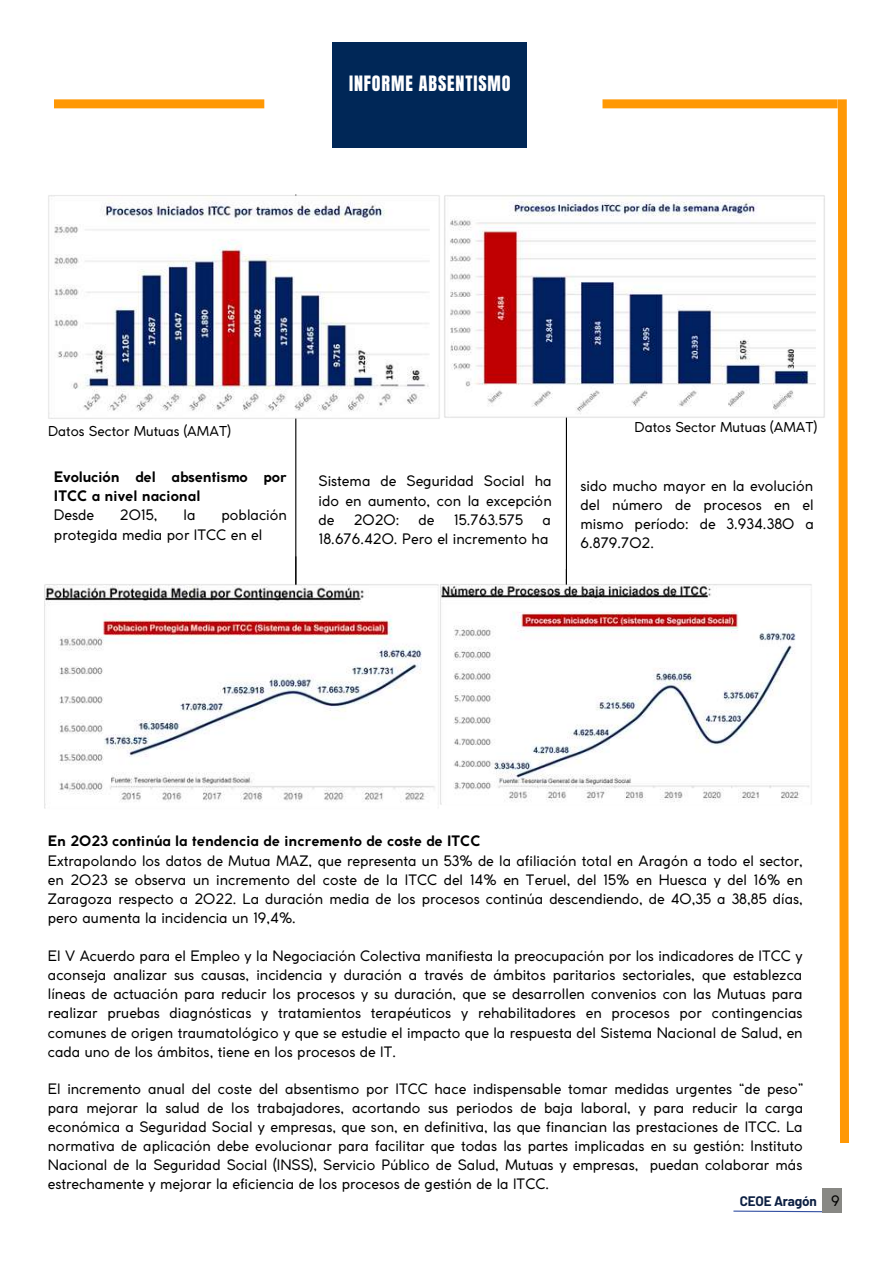
<style>
.page{position:relative;width:893px;height:1264px;background:#fff}
.page>*{position:absolute;margin:0;border:0;box-sizing:border-box;transform-origin:0 0}
.t1{font:18px "Anton";letter-spacing:.05em;color:#fff}
.t2{font:14.25px/19px "Coco Gothic";color:#000;text-align:justify}
.t3{font:700 14.25px/19px "Coco Gothic";color:#000}
.t4{font:13.5px "Coco Gothic";color:#000}
.t5{font:700 13.5px "Barlow";letter-spacing:-.015em;color:#0c1f42}
.s1{font-family:"Coco Gothic";font-weight:400;font-size:14.25px;color:#000}
</style>
<div class="page">
<div style="left:54px;top:99px;width:210px;height:9px;background:#ff9805"></div>
<div style="left:602px;top:99px;width:235px;height:9px;background:#ff9805"></div>
<svg style="left:833px;top:99px;width:16px;height:1044px"></svg>
<div style="left:332px;top:42px;width:195px;height:106px;background:#002757"></div>
<svg style="left:733px;top:1210px;width:88px;height:2px"></svg>
<div style="left:821px;top:1188px;width:20px;height:24px;background:#888884"></div>
<hr style="left:295px;top:194px;width:1px;height:579px;background:#000">
<hr style="left:566px;top:207px;width:1px;height:566px;background:#000">
<img style="left:48px;top:194px;width:392px;height:225px">
<img style="left:444px;top:195px;width:381px;height:223px">
<img style="left:44px;top:583px;width:395px;height:226px">
<img style="left:440px;top:583px;width:372px;height:222px">
<p class="t1" style="left:349px;top:70px;width:163px">INFORME ABSENTISMO</p>
<p class="t4" style="left:48px;top:426px;width:184px">Datos Sector Mutuas (AMAT)</p>
<p class="t3" style="left:54px;top:469px;width:234px">Evolución del absentismo por<br>ITCC a nivel nacional</p>
<p class="t2" style="left:54px;top:507px;width:42px">Desde</p>
<p class="t2" style="left:120px;top:507px;width:39px">2015,</p>
<p class="t2" style="left:183px;top:507px;width:14px">la</p>
<p class="t2" style="left:54px;top:507px;width:234px;text-indent:167px">población protegida media por ITCC en el</p>
<p class="t2" style="left:318px;top:473px;width:235px">Sistema de Seguridad Social ha ido en aumento, con la excepción de</p>
<p class="t2" style="left:354px;top:511px;width:47px">2020:</p>
<p class="t2" style="left:418px;top:511px;width:17px">de</p>
<p class="t2" style="left:454px;top:511px;width:71px">15.763.575</p>
<p class="t2" style="left:318px;top:511px;width:234px;text-align:right">a<br>18.676.420. Pero el incremento ha</p>
<p class="t4" style="left:634px;top:422px;width:184px">Datos Sector Mutuas (AMAT)</p>
<p class="t2" style="left:580px;top:477px;width:235px">sido mucho mayor en la evolución del número de procesos en el mismo período: de 3.934.380 a 6.879.702.</p>
<p class="t3" style="left:48px;top:833px;width:434px">En 2023 continúa la tendencia de incremento de coste de ITCC</p>
<p class="t2" style="left:48px;top:852px;width:756px">Extrapolando los datos de Mutua MAZ, que representa un 53% de la afiliación total en Aragón a todo el sector, en 2023 se observa un incremento del coste de la ITCC del 14% en Teruel, del 15% en Huesca y del 16% en Zaragoza respecto a 2022. La duración media de los procesos continúa descendiendo, de 40,35 a 38,85 días, pero aumenta la incidencia un 19,4%.</p>
<p class="t2" style="left:48px;top:947px;width:756px">El V Acuerdo para el Empleo y la Negociación Colectiva manifiesta la preocupación por los indicadores de ITCC y aconseja analizar sus causas, incidencia y duración a través de ámbitos paritarios sectoriales, que establezca líneas de actuación para reducir los procesos y su duración, que se desarrollen convenios con las Mutuas para realizar pruebas diagnósticas y tratamientos terapéuticos y rehabilitadores en procesos por contingencias comunes de origen traumatológico y que se estudie el impacto que la respuesta del Sistema Nacional de Salud, en cada uno de los ámbitos, tiene en los procesos de IT.</p>
<p class="t2" style="left:48px;top:1080px;width:756px">El incremento anual del coste del absentismo por ITCC hace indispensable tomar medidas urgentes “de peso” para mejorar la salud de los trabajadores, acortando sus periodos de baja laboral, y para reducir la carga económica a Seguridad Social y empresas, que son, en definitiva, las que financian las prestaciones de ITCC. La normativa de aplicación debe evolucionar para facilitar que todas las partes implicadas en su gestión: Instituto Nacional de la Seguridad Social (INSS), Servicio Público de Salud, Mutuas y empresas, puedan colaborar más estrechamente y mejorar la eficiencia de los procesos de gestión de la ITCC.</p>
<p class="t5" style="left:739px;top:1192px;width:101px">CEOE Aragón <span class="s1">9</span></p>
</div>
